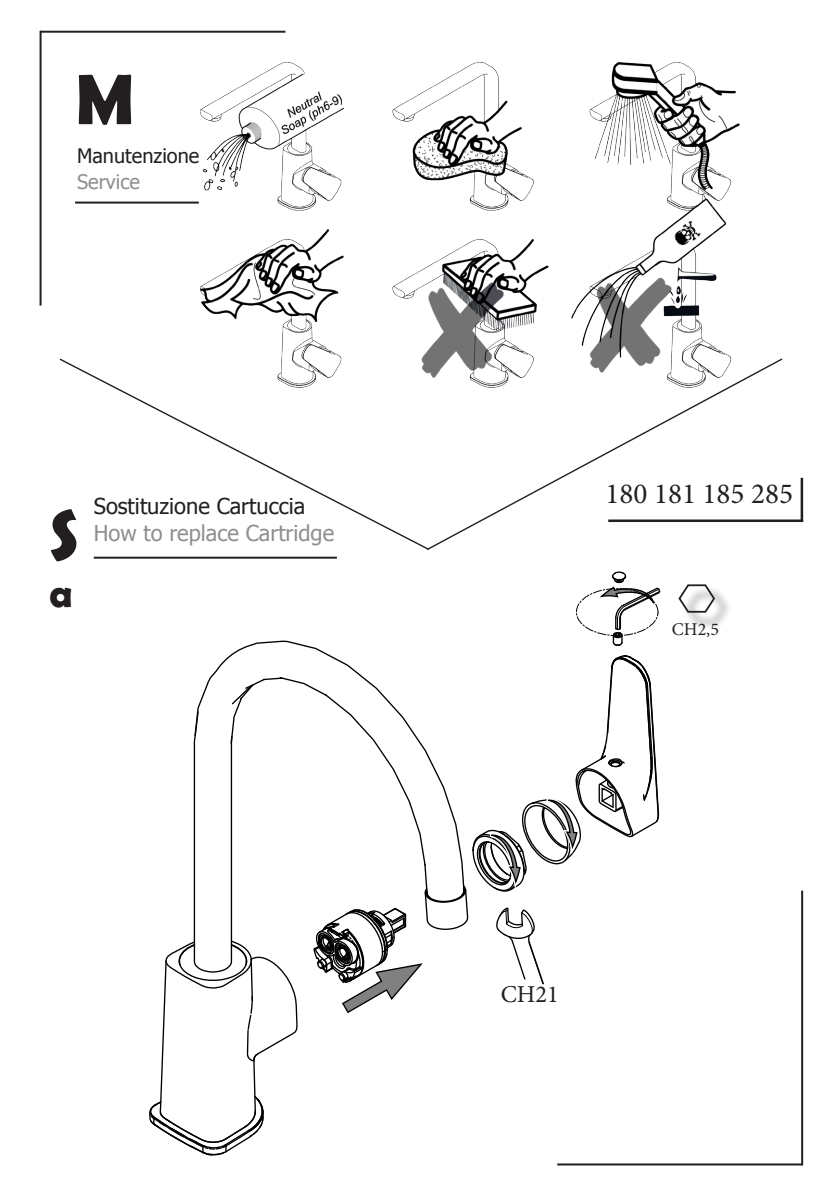
<style>
.page{position:relative;width:840px;height:1191px;background:#fff}
.page>*{position:absolute;margin:0;border:0;box-sizing:border-box;transform-origin:0 0}
.t1{font:700 71.8px "Berlin Sans FB Demi";color:#231f20}
.t2{font:700 71.6px "Berlin Sans FB Demi";color:#231f20}
.t3{font:700 39.8px "Berlin Sans FB Demi";color:#231f20}
.t4{font:29.2px "Minion Pro";color:#231f20}
.t5{font:24.2px "Minion Pro";color:#231f20}
.t6{font:21.8px "Tahoma";color:#231f20}
.t7{font:21.8px "Tahoma";color:#8d8f92}
.t8{font:20px/26.4px "Tahoma";color:#231f20}
.t9{font:18px "Minion Pro";color:#231f20}
.s1{color:#8d8f92}
</style>
<div class="page">
<svg style="left:576px;top:571px;width:85px;height:75px"></svg>
<svg style="left:149px;top:654px;width:510px;height:502px"></svg>
<img style="left:189px;top:30px;width:551px;height:327px">
<hr style="left:557px;top:1163px;width:244px;height:2px;background:#231f20">
<hr style="left:800px;top:890px;width:2px;height:275px;background:#231f20">
<hr style="left:41px;top:31px;width:244px;height:2px;background:#231f20">
<hr style="left:40px;top:31px;width:2px;height:274px;background:#231f20">
<hr style="left:75px;top:202px;width:124px;height:2px;background:#231f20">
<hr style="left:94px;top:556px;width:243px;height:2px;background:#231f20">
<div style="left:681px;top:587px;width:50px;height:43px;background:#231f20;opacity:.75"></div>
<svg style="left:678px;top:584px;width:37px;height:29px"></svg>
<svg style="left:59px;top:357px;width:366px;height:192px"></svg>
<svg style="left:425px;top:357px;width:358px;height:193px"></svg>
<hr style="left:608px;top:519px;width:194px;height:3px;background:#231f20">
<hr style="left:800px;top:478px;width:2px;height:44px;background:#231f20">
<p class="t1" style="left:75px;top:58px;width:60px">M</p>
<p class="t8" style="left:77px;top:141px;width:124px">Manutenzione<br><span class="s1">Service</span></p>
<p class="t2" style="left:49px;top:493px;width:31px">S</p>
<p class="t3" style="left:49px;top:570px;width:25px">a</p>
<p class="t6" style="left:94px;top:492px;width:213px">Sostituzione Cartuccia</p>
<p class="t7" style="left:94px;top:518px;width:242px">How to replace Cartridge</p>
<p class="t4" style="left:605px;top:474px;width:189px">180 181 185 285</p>
<p class="t9" style="left:671px;top:617px;width:48px">CH2,5</p>
<p class="t5" style="left:500px;top:977px;width:60px">CH21</p>
</div>
